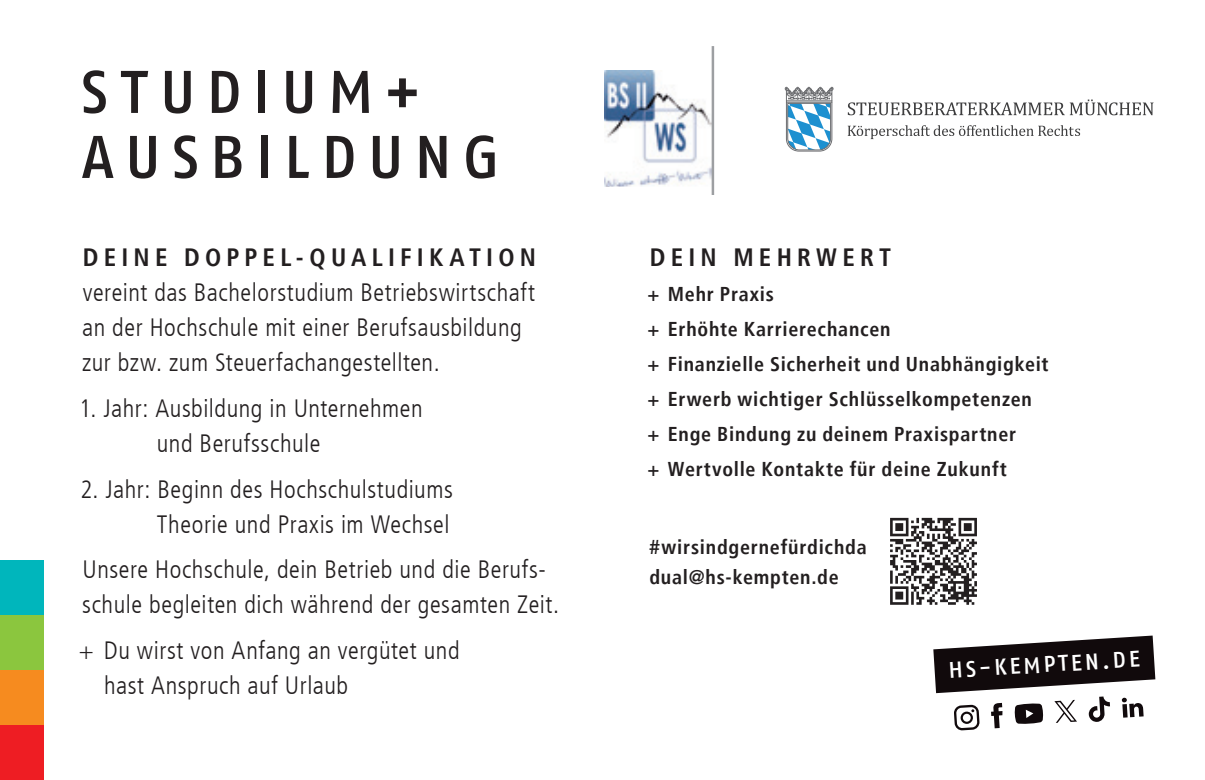
<style>
.page{position:relative;width:1205px;height:780px;background:#fff}
.page>*{position:absolute;margin:0;border:0;box-sizing:border-box;transform-origin:0 0}
.t1{font:60px/65px "Fago No Med";letter-spacing:.18em;color:#231f20}
.t2{font:300 condensed 25px/35px "Frutiger LT";letter-spacing:.02em;color:#231f20}
.t3{font:700 condensed 25px "Frutiger LT";letter-spacing:.21em;color:#231f20}
.t4{font:22.5px "Fago No Med";color:#fff}
.t5{font:700 condensed 20px/35px "Frutiger LT";letter-spacing:.04em;color:#231f20}
</style>
<div class="page">
<svg style="left:933px;top:635px;width:222px;height:95px"></svg>
<svg style="left:890px;top:517px;width:87px;height:88px"></svg>
<svg style="left:890px;top:518px;width:87px;height:86px"></svg>
<div style="left:0;top:560px;width:44px;height:55px;background:#00b6bc"></div>
<div style="left:0;top:615px;width:44px;height:55px;background:#8bc63e"></div>
<div style="left:0;top:670px;width:44px;height:55px;background:#f68b1f"></div>
<div style="left:0;top:725px;width:44px;height:55px;background:#ee1d23"></div>
<svg style="left:848px;top:99px;width:305px;height:16px"></svg>
<svg style="left:848px;top:125px;width:232px;height:14px"></svg>
<svg style="left:785px;top:87px;width:48px;height:64px"></svg>
<img style="left:604px;top:71px;width:107px;height:116px">
<hr style="left:711px;top:46px;width:3px;height:149px;background:#9d9fa2">
<h1 class="t1" style="left:81px;top:59px;width:420px">STUDIUM+<br>AUSBILDUNG</h1>
<p class="t3" style="left:83px;top:243px;width:455px">DEINE DOPPEL-QUALIFIKATION</p>
<p class="t2" style="left:82px;top:275px;width:455px">vereint das Bachelorstudium Betriebswirtschaft an der Hochschule mit einer Berufsausbildung zur bzw. zum Steuerfachangestellten.</p>
<p class="t2" style="left:157px;top:391px;width:267px;text-indent:-78px">1. Jahr: Ausbildung in Unternehmen und Berufsschule</p>
<p class="t2" style="left:80px;top:472px;width:374px;text-align:right">2. Jahr: Beginn des Hochschulstudiums<br>Theorie und Praxis im Wechsel</p>
<p class="t2" style="left:82px;top:552px;width:478px">Unsere Hochschule, dein Betrieb und die Berufs&shy;schule begleiten dich während der gesamten Zeit.</p>
<p class="t2" style="left:104px;top:633px;width:357px;text-indent:-25px">+ Du wirst von Anfang an vergütet und hast Anspruch auf Urlaub</p>
<p class="t3" style="left:650px;top:243px;width:243px">DEIN MEHRWERT</p>
<p class="t5" style="left:647px;top:277px;width:403px">+ Mehr Praxis<br>+ Erhöhte Karrierechancen<br>+ Finanzielle Sicherheit und Unabhängigkeit + Erwerb wichtiger Schlüsselkompetenzen + Enge Bindung zu deinem Praxispartner<br>+ Wertvolle Kontakte für deine Zukunft</p>
<p class="t5" style="left:649px;top:531px;width:219px;line-height:30px">#wirsindgernefürdichda dual@hs-kempten.de</p>
<p class="t4" style="left:948px;top:658px;width:193px;rotate:-4deg">HS-KEMPTEN.DE</p>
</div>
